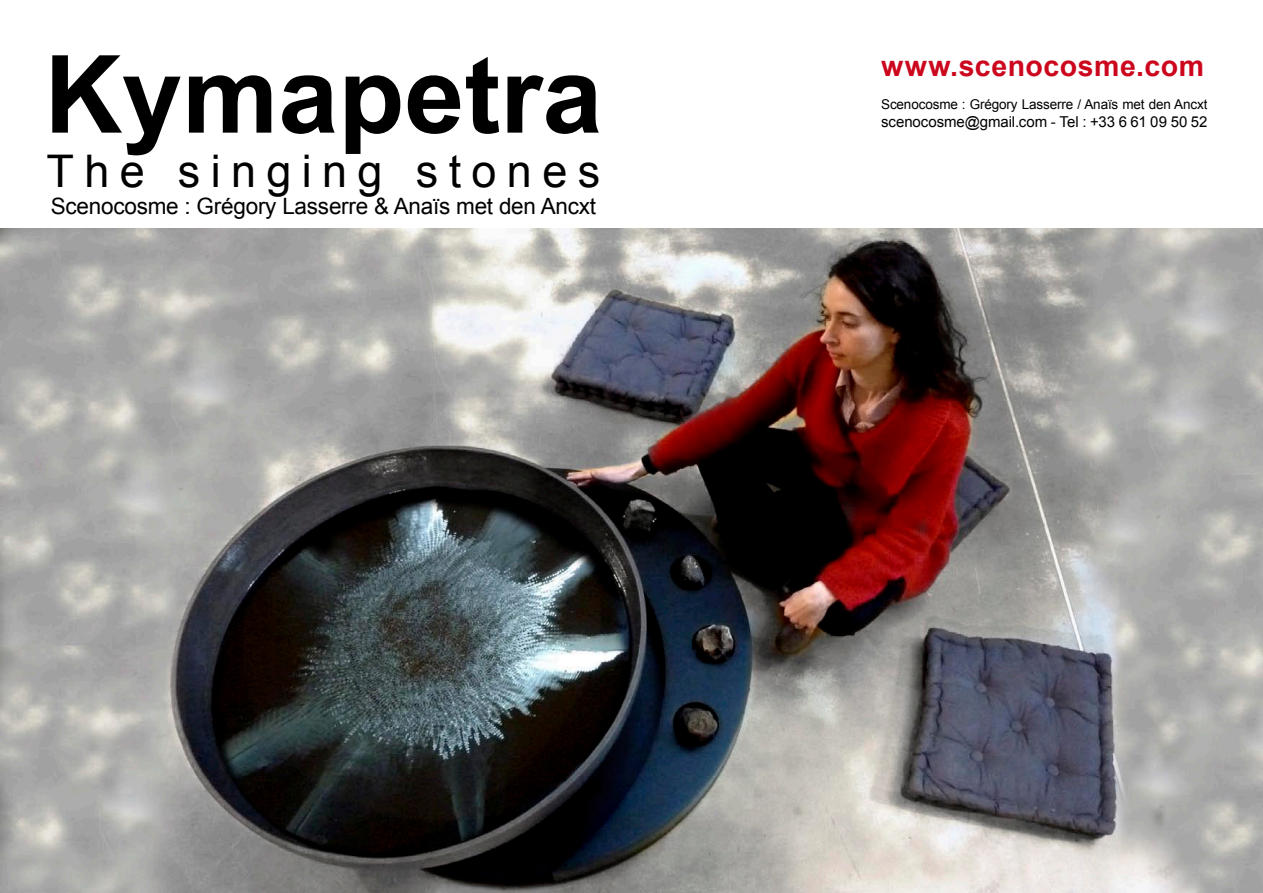
<style>
.page{position:relative;width:1263px;height:893px;background:#fff}
.page>*{position:absolute;margin:0;border:0;box-sizing:border-box;transform-origin:0 0}
.t1{font:700 108px "Arial";color:#000}
.t2{font:45px "Arial";letter-spacing:.23em;color:#000}
.t3{font:700 28.5px "Arial";letter-spacing:.02em;color:#cc071d}
.t4{font:22.5px "Arial";letter-spacing:-.01em;color:#000}
.t5{font:15px "Arial";letter-spacing:-.005em;color:#000}
.t6{font:13.5px "Arial";letter-spacing:-.01em;color:#000}
</style>
<div class="page">
<img style="left:0;top:229px;width:1263px;height:664px">
<p class="t1" style="left:44px;top:23px;width:560px">Kymapetra</p>
<p class="t2" style="left:47px;top:141px;width:555px">The singing stones</p>
<p class="t4" style="left:51px;top:191px;width:547px">Scenocosme : Grégory Lasserre &amp; Anaïs met den Ancxt</p>
<p class="t3" style="left:881px;top:47px;width:325px">www.scenocosme.com</p>
<p class="t6" style="left:881px;top:95px;width:328px">Scenocosme : Grégory Lasserre / Anaïs met den Ancxt</p>
<p class="t5" style="left:881px;top:112px;width:328px">scenocosme@gmail.com - Tel : +33 6 61 09 50 52</p>
</div>
